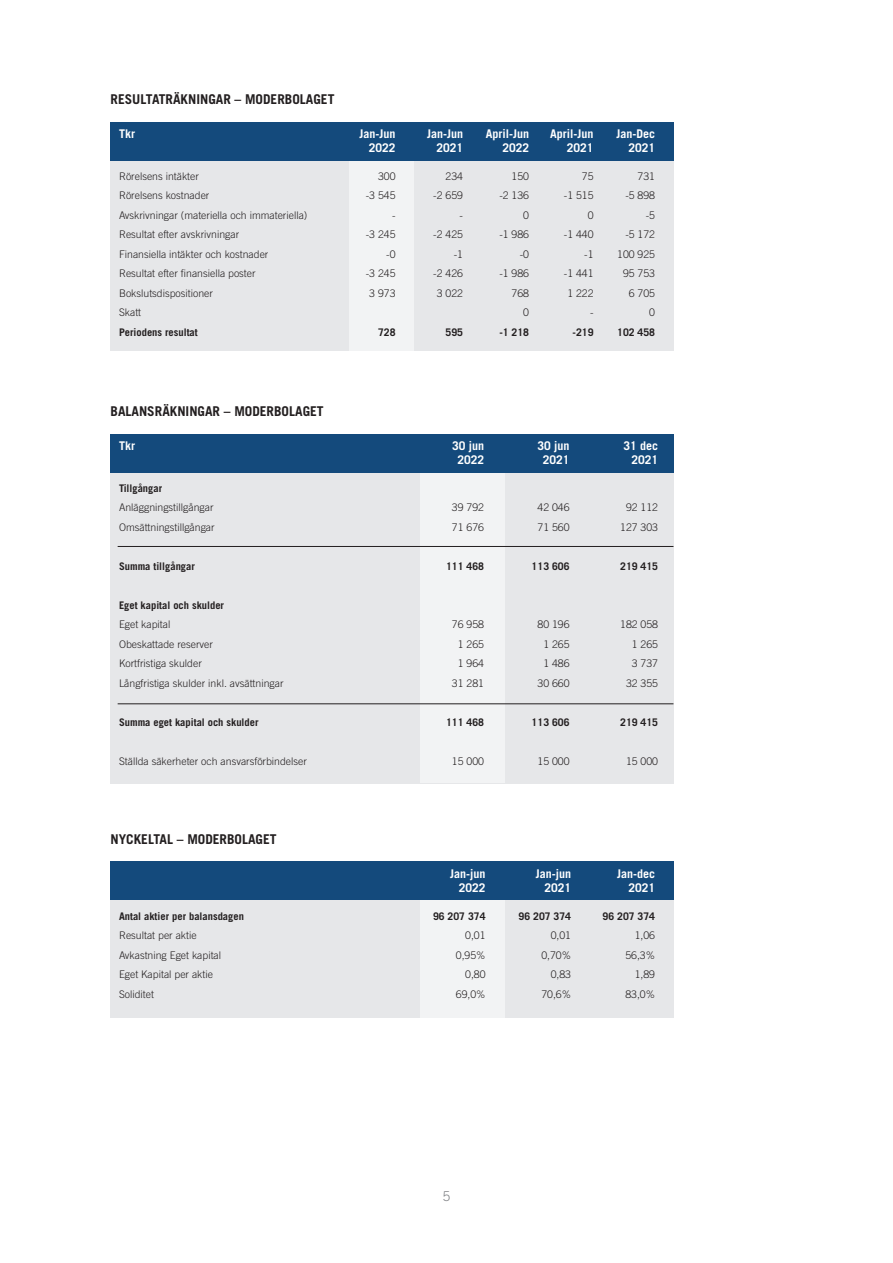
<style>
.page{position:relative;width:893px;height:1263px;background:#fff}
.page>*{position:absolute;margin:0;border:0;box-sizing:border-box;transform-origin:0 0}
.Rubrik_1{font:700 13.5px "Trade Gothic";color:#231f20}
.t1{font:300 13.5px "Trade Gothic";color:#808285}
.Bröd1{font:700 12px "Trade Gothic";color:#fff}
.Bröd1-2{font:300 10.5px "Trade Gothic";color:#231f20}
.Bröd1-3{font:700 10.5px "Trade Gothic";color:#231f20}
</style>
<div class="page">
<div style="left:111px;top:124px;width:563px;height:227px;background:#e6e7e9"></div>
<div style="left:349px;top:153px;width:65px;height:198px;background:#f2f3f4"></div>
<div style="left:111px;top:122px;width:563px;height:38px;background:#144a7c"></div>
<div style="left:111px;top:864px;width:563px;height:153px;background:#e6e7e9"></div>
<div style="left:420px;top:900px;width:85px;height:117px;background:#f2f3f4"></div>
<div style="left:111px;top:861px;width:563px;height:39px;background:#144a7c"></div>
<div style="left:111px;top:450px;width:563px;height:333px;background:#e6e7e9"></div>
<div style="left:420px;top:472px;width:85px;height:311px;background:#f2f3f4"></div>
<div style="left:111px;top:434px;width:563px;height:39px;background:#144a7c"></div>
<hr style="left:118px;top:546px;width:555px;height:1px;background:#231f20">
<hr style="left:118px;top:703px;width:555px;height:1px;background:#231f20">
<p class="Rubrik_1" style="left:111px;top:91px;width:225px">RESULTATRÄKNINGAR – MODERBOLAGET</p>
<p class="Bröd1" style="left:119px;top:127px;width:17px">Tkr</p>
<p class="Bröd1" style="left:360px;top:127px;width:37px">Jan-Jun</p>
<p class="Bröd1" style="left:427px;top:127px;width:37px">Jan-Jun</p>
<p class="Bröd1" style="left:486px;top:127px;width:45px">April-Jun</p>
<p class="Bröd1" style="left:550px;top:127px;width:45px">April-Jun</p>
<p class="Bröd1" style="left:616px;top:127px;width:40px">Jan-Dec</p>
<p class="Bröd1" style="left:369px;top:140px;width:28px">2022</p>
<p class="Bröd1" style="left:436px;top:140px;width:28px">2021</p>
<p class="Bröd1" style="left:502px;top:140px;width:28px">2022</p>
<p class="Bröd1" style="left:567px;top:140px;width:28px">2021</p>
<p class="Bröd1" style="left:628px;top:140px;width:28px">2021</p>
<p class="Bröd1-2" style="left:119px;top:170px;width:81px">Rörelsens intäkter</p>
<p class="Bröd1-2" style="left:378px;top:170px;width:19px">300</p>
<p class="Bröd1-2" style="left:446px;top:170px;width:19px">234</p>
<p class="Bröd1-2" style="left:512px;top:170px;width:19px">150</p>
<p class="Bröd1-2" style="left:582px;top:170px;width:13px">75</p>
<p class="Bröd1-2" style="left:638px;top:170px;width:19px">731</p>
<p class="Bröd1-2" style="left:119px;top:189px;width:92px">Rörelsens kostnader</p>
<p class="Bröd1-2" style="left:366px;top:189px;width:31px">-3 545</p>
<p class="Bröd1-2" style="left:433px;top:189px;width:31px">-2 659</p>
<p class="Bröd1-2" style="left:499px;top:189px;width:31px">-2 136</p>
<p class="Bröd1-2" style="left:564px;top:189px;width:31px">-1 515</p>
<p class="Bröd1-2" style="left:625px;top:189px;width:31px">-5 898</p>
<p class="Bröd1-2" style="left:119px;top:209px;width:190px">Avskrivningar (materiella och immateriella)</p>
<p class="Bröd1-2" style="left:392px;top:209px;width:5px">-</p>
<p class="Bröd1-2" style="left:460px;top:209px;width:5px">-</p>
<p class="Bröd1-2" style="left:523px;top:209px;width:7px">0</p>
<p class="Bröd1-2" style="left:588px;top:209px;width:7px">0</p>
<p class="Bröd1-2" style="left:646px;top:209px;width:11px">-5</p>
<p class="Bröd1-2" style="left:119px;top:228px;width:122px">Resultat efter avskrivningar</p>
<p class="Bröd1-2" style="left:366px;top:228px;width:31px">-3 245</p>
<p class="Bröd1-2" style="left:433px;top:228px;width:31px">-2 425</p>
<p class="Bröd1-2" style="left:499px;top:228px;width:31px">-1 986</p>
<p class="Bröd1-2" style="left:564px;top:228px;width:31px">-1 440</p>
<p class="Bröd1-2" style="left:625px;top:228px;width:31px">-5 172</p>
<p class="Bröd1-2" style="left:119px;top:248px;width:151px">Finansiella intäkter och kostnader</p>
<p class="Bröd1-2" style="left:386px;top:248px;width:11px">-0</p>
<p class="Bröd1-2" style="left:454px;top:248px;width:11px">-1</p>
<p class="Bröd1-2" style="left:520px;top:248px;width:11px">-0</p>
<p class="Bröd1-2" style="left:584px;top:248px;width:11px">-1</p>
<p class="Bröd1-2" style="left:617px;top:248px;width:39px">100 925</p>
<p class="Bröd1-2" style="left:119px;top:267px;width:138px">Resultat efter finansiella poster</p>
<p class="Bröd1-2" style="left:366px;top:267px;width:31px">-3 245</p>
<p class="Bröd1-2" style="left:433px;top:267px;width:31px">-2 426</p>
<p class="Bröd1-2" style="left:499px;top:267px;width:31px">-1 986</p>
<p class="Bröd1-2" style="left:564px;top:267px;width:31px">-1 441</p>
<p class="Bröd1-2" style="left:623px;top:267px;width:34px">95 753</p>
<p class="Bröd1-2" style="left:119px;top:287px;width:95px">Bokslutsdispositioner</p>
<p class="Bröd1-2" style="left:369px;top:287px;width:28px">3 973</p>
<p class="Bröd1-2" style="left:437px;top:287px;width:28px">3 022</p>
<p class="Bröd1-2" style="left:512px;top:287px;width:19px">768</p>
<p class="Bröd1-2" style="left:567px;top:287px;width:28px">1 222</p>
<p class="Bröd1-2" style="left:629px;top:287px;width:28px">6 705</p>
<p class="Bröd1-2" style="left:119px;top:306px;width:24px">Skatt</p>
<p class="Bröd1-2" style="left:523px;top:306px;width:7px">0</p>
<p class="Bröd1-2" style="left:590px;top:306px;width:5px">-</p>
<p class="Bröd1-2" style="left:649px;top:306px;width:7px">0</p>
<p class="Bröd1-3" style="left:119px;top:326px;width:80px">Periodens resultat</p>
<p class="Bröd1-3" style="left:378px;top:326px;width:19px">728</p>
<p class="Bröd1-3" style="left:446px;top:326px;width:19px">595</p>
<p class="Bröd1-3" style="left:499px;top:326px;width:31px">-1 218</p>
<p class="Bröd1-3" style="left:573px;top:326px;width:23px">-219</p>
<p class="Bröd1-3" style="left:617px;top:326px;width:39px">102 458</p>
<p class="Rubrik_1" style="left:111px;top:403px;width:215px">BALANSRÄKNINGAR – MODERBOLAGET</p>
<p class="Bröd1" style="left:119px;top:439px;width:17px">Tkr</p>
<p class="Bröd1" style="left:452px;top:439px;width:34px">30 jun</p>
<p class="Bröd1" style="left:538px;top:439px;width:34px">30 jun</p>
<p class="Bröd1" style="left:623px;top:439px;width:36px">31 dec</p>
<p class="Bröd1" style="left:457px;top:452px;width:28px">2022</p>
<p class="Bröd1" style="left:543px;top:452px;width:28px">2021</p>
<p class="Bröd1" style="left:631px;top:452px;width:28px">2021</p>
<p class="Bröd1-3" style="left:119px;top:482px;width:45px">Tillgångar</p>
<p class="Bröd1-2" style="left:119px;top:501px;width:96px">Anläggningstillgångar</p>
<p class="Bröd1-2" style="left:452px;top:501px;width:34px">39 792</p>
<p class="Bröd1-2" style="left:537px;top:501px;width:34px">42 046</p>
<p class="Bröd1-2" style="left:626px;top:501px;width:34px">92 112</p>
<p class="Bröd1-2" style="left:119px;top:521px;width:97px">Omsättningstillgångar</p>
<p class="Bröd1-2" style="left:452px;top:521px;width:34px">71 676</p>
<p class="Bröd1-2" style="left:537px;top:521px;width:34px">71 560</p>
<p class="Bröd1-2" style="left:620px;top:521px;width:39px">127 303</p>
<p class="Bröd1-3" style="left:119px;top:560px;width:77px">Summa tillgångar</p>
<p class="Bröd1-3" style="left:446px;top:560px;width:39px">111 468</p>
<p class="Bröd1-3" style="left:532px;top:560px;width:39px">113 606</p>
<p class="Bröd1-3" style="left:620px;top:560px;width:39px">219 415</p>
<p class="Bröd1-3" style="left:119px;top:599px;width:107px">Eget kapital och skulder</p>
<p class="Bröd1-2" style="left:119px;top:618px;width:53px">Eget kapital</p>
<p class="Bröd1-2" style="left:452px;top:618px;width:34px">76 958</p>
<p class="Bröd1-2" style="left:537px;top:618px;width:34px">80 196</p>
<p class="Bröd1-2" style="left:620px;top:618px;width:39px">182 058</p>
<p class="Bröd1-2" style="left:119px;top:638px;width:95px">Obeskattade reserver</p>
<p class="Bröd1-2" style="left:458px;top:638px;width:28px">1 265</p>
<p class="Bröd1-2" style="left:543px;top:638px;width:28px">1 265</p>
<p class="Bröd1-2" style="left:632px;top:638px;width:28px">1 265</p>
<p class="Bröd1-2" style="left:119px;top:657px;width:84px">Kortfristiga skulder</p>
<p class="Bröd1-2" style="left:458px;top:657px;width:28px">1 964</p>
<p class="Bröd1-2" style="left:543px;top:657px;width:28px">1 486</p>
<p class="Bröd1-2" style="left:632px;top:657px;width:28px">3 737</p>
<p class="Bröd1-2" style="left:119px;top:677px;width:166px">Långfristiga skulder inkl. avsättningar</p>
<p class="Bröd1-2" style="left:452px;top:677px;width:34px">31 281</p>
<p class="Bröd1-2" style="left:537px;top:677px;width:34px">30 660</p>
<p class="Bröd1-2" style="left:626px;top:677px;width:34px">32 355</p>
<p class="Bröd1-3" style="left:119px;top:716px;width:141px">Summa eget kapital och skulder</p>
<p class="Bröd1-3" style="left:446px;top:716px;width:39px">111 468</p>
<p class="Bröd1-3" style="left:532px;top:716px;width:39px">113 606</p>
<p class="Bröd1-3" style="left:620px;top:716px;width:39px">219 415</p>
<p class="Bröd1-2" style="left:119px;top:755px;width:189px">Ställda säkerheter och ansvarsförbindelser</p>
<p class="Bröd1-2" style="left:452px;top:755px;width:34px">15 000</p>
<p class="Bröd1-2" style="left:537px;top:755px;width:34px">15 000</p>
<p class="Bröd1-2" style="left:626px;top:755px;width:34px">15 000</p>
<p class="Rubrik_1" style="left:111px;top:831px;width:168px">NYCKELTAL – MODERBOLAGET</p>
<p class="Bröd1" style="left:450px;top:866px;width:37px">Jan-jun</p>
<p class="Bröd1" style="left:536px;top:866px;width:37px">Jan-jun</p>
<p class="Bröd1" style="left:617px;top:866px;width:39px">Jan-dec</p>
<p class="Bröd1" style="left:459px;top:880px;width:28px">2022</p>
<p class="Bröd1" style="left:544px;top:880px;width:28px">2021</p>
<p class="Bröd1" style="left:628px;top:880px;width:28px">2021</p>
<p class="Bröd1-3" style="left:119px;top:909px;width:126px">Antal aktier per balansdagen</p>
<p class="Bröd1-3" style="left:433px;top:909px;width:54px">96 207 374</p>
<p class="Bröd1-3" style="left:519px;top:909px;width:54px">96 207 374</p>
<p class="Bröd1-3" style="left:603px;top:909px;width:54px">96 207 374</p>
<p class="Bröd1-2" style="left:119px;top:929px;width:79px">Resultat per aktie</p>
<p class="Bröd1-2" style="left:465px;top:929px;width:22px">0,01</p>
<p class="Bröd1-2" style="left:551px;top:929px;width:22px">0,01</p>
<p class="Bröd1-2" style="left:635px;top:929px;width:22px">1,06</p>
<p class="Bröd1-2" style="left:119px;top:948px;width:104px">Avkastning Eget kapital</p>
<p class="Bröd1-2" style="left:456px;top:948px;width:31px">0,95%</p>
<p class="Bröd1-2" style="left:541px;top:948px;width:31px">0,70%</p>
<p class="Bröd1-2" style="left:625px;top:948px;width:31px">56,3%</p>
<p class="Bröd1-2" style="left:119px;top:968px;width:95px">Eget Kapital per aktie</p>
<p class="Bröd1-2" style="left:465px;top:968px;width:22px">0,80</p>
<p class="Bröd1-2" style="left:551px;top:968px;width:22px">0,83</p>
<p class="Bröd1-2" style="left:635px;top:968px;width:22px">1,89</p>
<p class="Bröd1-2" style="left:119px;top:987px;width:37px">Soliditet</p>
<p class="Bröd1-2" style="left:456px;top:987px;width:31px">69,0%</p>
<p class="Bröd1-2" style="left:541px;top:987px;width:31px">70,6%</p>
<p class="Bröd1-2" style="left:625px;top:987px;width:31px">83,0%</p>
<p class="t1" style="left:443px;top:1188px;width:9px">5</p>
</div>
